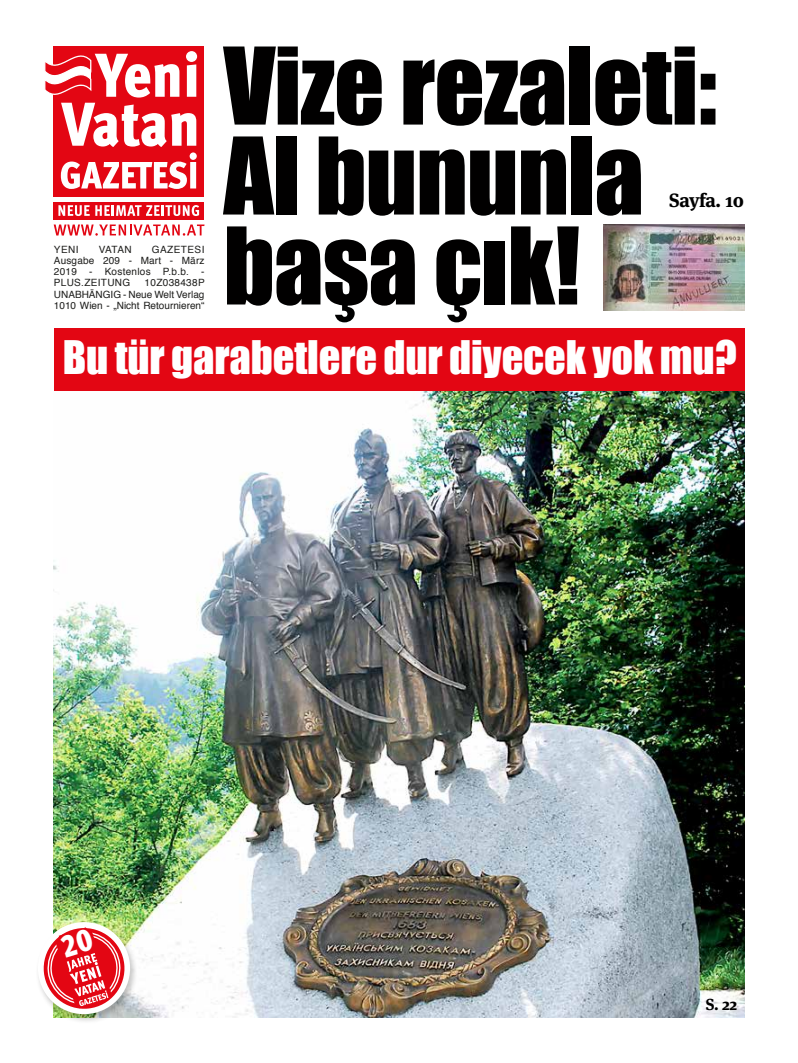
<style>
.page{position:relative;width:798px;height:1063px;background:#fff}
.page>*{position:absolute;margin:0;border:0;box-sizing:border-box;transform-origin:0 0}
.t1{font:98.75px/90px "Impact";letter-spacing:-.01em;color:#010000}
.t2{font:42.5px "Impact";letter-spacing:-.005em;color:#fff}
.t3{font:700 19.25px "Meta Serif Pro";letter-spacing:-.02em;color:#000}
.t4{font:700 16px "Meta Serif Pro";color:#000}
.t5{font:10px/11.2px "Helvetica";letter-spacing:.015em;color:#1d1d1b;text-align:justify}
</style>
<div class="page">
<img style="left:54px;top:391px;width:689px;height:627px">
<svg style="left:54px;top:225px;width:150px;height:11px"></svg>
<div style="left:53px;top:47px;width:151px;height:150px;background:#e30613"></div>
<div style="left:53px;top:202px;width:151px;height:17px;background:#e30613"></div>
<svg style="left:58px;top:205px;width:141px;height:11px"></svg>
<svg style="left:45px;top:46px;width:152px;height:143px"></svg>
<div style="left:54px;top:328px;width:689px;height:63px;background:#e30613"></div>
<div style="left:35px;top:922px;width:103px;height:103px;background:#1d1d1b;opacity:.25"></div>
<img style="left:603px;top:224px;width:140px;height:86px">
<svg style="left:35px;top:920px;width:97px;height:97px"></svg>
<p class="t5" style="left:54px;top:244px;width:152px;text-indent:98px">GAZETESI Ausgabe 209 - Mart - März 2019 - Kostenlos P.b.b. - PLUS.ZEITUNG</p>
<p class="t5" style="left:54px;top:244px;width:26px">YENI</p>
<p class="t5" style="left:99px;top:244px;width:34px">VATAN</p>
<p class="t5" style="left:54px;top:277px;width:152px;text-indent:91px">10Z038438P UNABHÄNGIG - Neue Welt Verlag 1010 Wien - „Nicht Retournieren“</p>
<h1 class="t1" style="left:223px;top:38px;width:495px">Vize rezaleti:<br>Al bununla başa çık!</h1>
<h3 class="t3" style="left:669px;top:185px;width:76px">Sayfa. 10</h3>
<h2 class="t2" style="left:63px;top:324px;width:675px">Bu tür garabetlere dur diyecek yok mu?</h2>
<h3 class="t4" style="left:705px;top:992px;width:33px">S. 22</h3>
</div>
